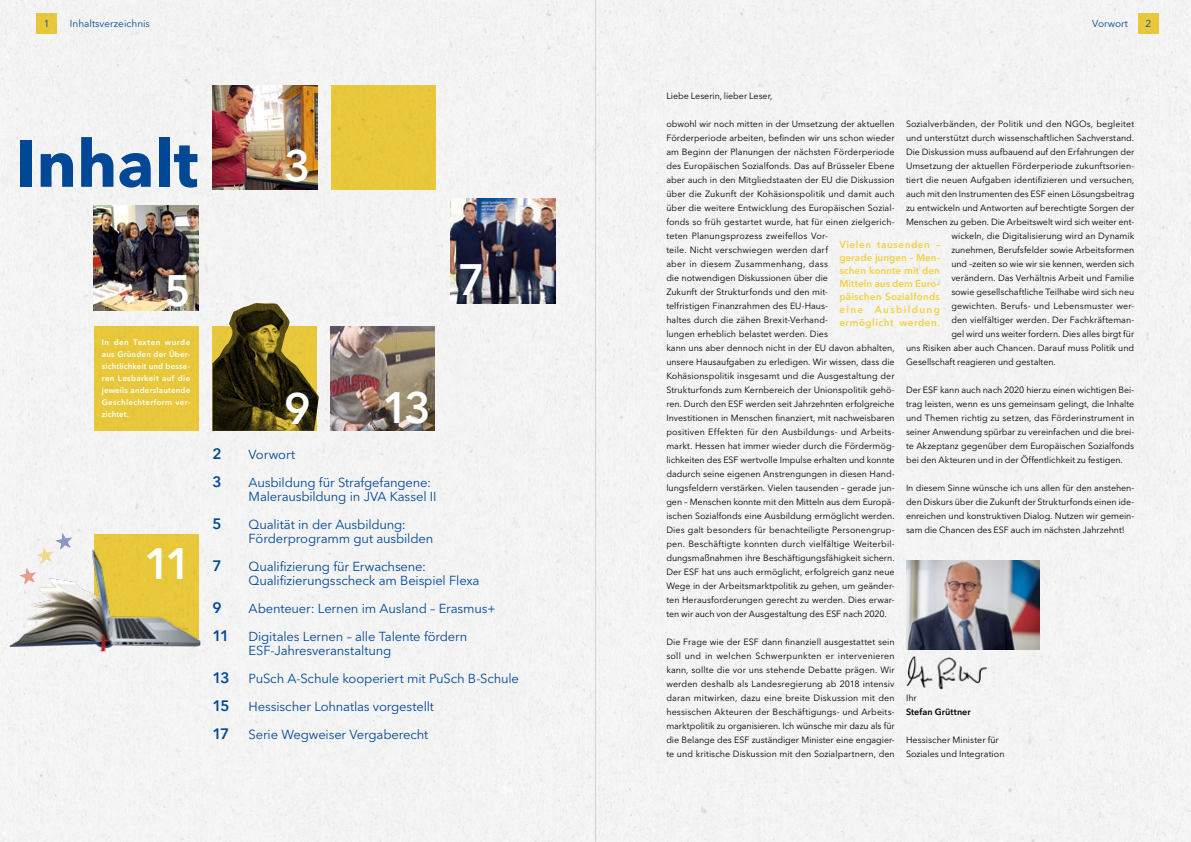
<style>
.page{position:relative;width:1191px;height:842px;background:#f4f4f4}
.page>*{position:absolute;margin:0;border:0;box-sizing:border-box;transform-origin:0 0}
.t1{font:700 65.8px "Avenir Next LT Pro";color:#004896}
.t2{font:600 43.6px "Avenir Next LT Pro";color:#fff}
.t3{font:600 15px "Avenir Next LT Pro";letter-spacing:-.09em;color:#004896}
.t4{font:13px/14px "Avenir Next LT Pro";letter-spacing:-.015em;color:#004896}
.t5{font:600 10px/13px "Avenir Next LT Pro";letter-spacing:.05em;color:#f3d13e;text-align:justify}
.t6{font:10px "Avenir Next LT Pro";color:#004896}
.t7{font:9px/14px "Avenir Next LT Pro";color:#000;text-align:justify}
.t8{font:600 9px "Avenir Next LT Pro";letter-spacing:.01em;color:#000}
.t9{font:600 8px/12px "Avenir Next LT Pro";letter-spacing:.025em;color:#fff;text-align:justify}
</style>
<div class="page">
<div style="left:37px;top:14px;width:20px;height:20px;background:#e7c73b"></div>
<div style="left:1138px;top:14px;width:20px;height:20px;background:#e8c83b"></div>
<img style="left:330px;top:326px;width:105px;height:105px">
<img style="left:450px;top:199px;width:105px;height:104px">
<img style="left:213px;top:85px;width:104px;height:105px">
<img style="left:94px;top:206px;width:104px;height:104px">
<svg style="left:212px;top:303px;width:107px;height:128px;background:#695e2f"></svg>
<img style="left:906px;top:561px;width:133px;height:88px">
<div style="left:331px;top:85px;width:105px;height:105px;background:#e8c73b"></div>
<div style="left:94px;top:326px;width:104px;height:105px;background:#e8c73b"></div>
<img style="left:900px;top:650px;width:88px;height:40px">
<img style="left:3px;top:534px;width:202px;height:118px">
<svg style="left:20px;top:533px;width:52px;height:51px"></svg>
<img style="left:20px;top:568px;width:16px;height:16px">
<p class="t6" style="left:44px;top:18px;width:7px">1</p>
<p class="t6" style="left:70px;top:18px;width:82px">Inhaltsverzeichnis</p>
<p class="t6" style="left:1092px;top:18px;width:37px">Vorwort</p>
<p class="t6" style="left:1145px;top:18px;width:7px">2</p>
<h1 class="t1" style="left:16px;top:123px;width:184px">Inhalt</h1>
<h2 class="t2" style="left:284px;top:139px;width:28px">3</h2>
<h2 class="t2" style="left:164px;top:264px;width:28px">5</h2>
<p class="t9" style="left:102px;top:336px;width:90px">In den Texten wurde aus Gründen der Über&shy;sichtlichkeit und besse&shy;ren Lesbarkeit auf die jeweils anderslautende Geschlechterform ver&shy;zichtet.</p>
<h2 class="t2" style="left:144px;top:538px;width:49px">11</h2>
<h2 class="t2" style="left:284px;top:382px;width:28px">9</h2>
<h2 class="t2" style="left:458px;top:253px;width:28px">7</h2>
<h2 class="t2" style="left:382px;top:382px;width:50px">13</h2>
<h3 class="t3" style="left:213px;top:444px;width:11px">2</h3>
<h3 class="t4" style="left:249px;top:447px;width:48px">Vorwort</h3>
<h3 class="t3" style="left:213px;top:472px;width:11px">3</h3>
<h3 class="t4" style="left:249px;top:475px;width:189px">Ausbildung für Strafgefangene:<br>Malerausbildung in JVA Kassel II</h3>
<h3 class="t3" style="left:213px;top:514px;width:11px">5</h3>
<h3 class="t4" style="left:249px;top:517px;width:186px">Qualität in der Ausbildung:<br>Förderprogramm gut ausbilden</h3>
<h3 class="t3" style="left:213px;top:556px;width:11px">7</h3>
<h3 class="t4" style="left:249px;top:559px;width:232px">Qualifizierung für Erwachsene:<br>Qualifizierungsscheck am Beispiel Flexa</h3>
<h3 class="t3" style="left:213px;top:598px;width:11px">9</h3>
<h3 class="t4" style="left:249px;top:601px;width:249px">Abenteuer: Lernen im Ausland – Erasmus+</h3>
<h3 class="t3" style="left:213px;top:626px;width:18px">11</h3>
<h3 class="t4" style="left:249px;top:629px;width:220px">Digitales Lernen – alle Talente fördern<br>ESF-Jahresveranstaltung</h3>
<h3 class="t3" style="left:213px;top:668px;width:19px">13</h3>
<h3 class="t4" style="left:249px;top:671px;width:272px">PuSch A-Schule kooperiert mit PuSch B-Schule</h3>
<h3 class="t3" style="left:213px;top:696px;width:19px">15</h3>
<h3 class="t4" style="left:249px;top:699px;width:187px">Hessischer Lohnatlas vorgestellt</h3>
<h3 class="t3" style="left:213px;top:724px;width:18px">17</h3>
<h3 class="t4" style="left:249px;top:727px;width:181px">Serie Wegweiser Vergaberecht</h3>
<p class="t7" style="left:666px;top:89px;width:108px">Liebe Leserin, lieber Leser,</p>
<p class="t7" style="left:666px;top:117px;width:230px;text-align:left">obwohl wir noch mitten in der Umsetzung der aktuellen Förderperiode arbeiten, befinden wir uns schon wieder am Beginn der Planungen der nächsten Förderperiode des Europäischen Sozialfonds. Das auf Brüsseler Ebene aber auch in den Mitgliedstaaten der EU die Diskussion über die Zukunft der Kohäsionspolitik und damit auch über die weitere Entwicklung des Europäischen Sozial&shy;fonds so früh gestartet wurde, hat für einen zielgerich&shy;teten Planungsprozess zweifellos Vor-<br>teile. Nicht verschwiegen werden darf<br>aber in diesem Zusammenhang, dass<br>die notwendigen Diskussionen über die<br>Zukunft der Strukturfonds und den mit-<br>telfristigen Finanzrahmen des EU-Haus-<br>haltes durch die zähen Brexit-Verhand-<br>lungen erheblich belastet werden. Dies<br>kann uns aber dennoch nicht in der EU davon abhalten, unsere Hausaufgaben zu erledigen. Wir wissen, dass die Kohäsionspolitik insgesamt und die Ausgestaltung der Strukturfonds zum Kernbereich der Unionspolitik gehö&shy;ren. Durch den ESF werden seit Jahrzehnten erfolgreiche Investitionen in Menschen finanziert, mit nachweisbaren positiven Effekten für den Ausbildungs- und Arbeits&shy;markt. Hessen hat immer wieder durch die Fördermög&shy;lichkeiten des ESF wertvolle Impulse erhalten und konnte dadurch seine eigenen Anstrengungen in diesen Hand&shy;lungsfeldern verstärken. Vielen tausenden – gerade jun&shy;gen – Menschen konnte mit den Mitteln aus dem Europä&shy;ischen Sozialfonds eine Ausbildung ermöglicht werden.<br>Dies galt besonders für benachteiligte Personengrup&shy;pen. Beschäftigte konnten durch vielfältige Weiterbil&shy;dungsmaßnahmen ihre Beschäftigungsfähigkeit sichern.<br>Der ESF hat uns auch ermöglicht, erfolgreich ganz neue Wege in der Arbeitsmarktpolitik zu gehen, um geänder&shy;ten Herausforderungen gerecht zu werden. Dies erwar&shy;ten wir auch von der Ausgestaltung des ESF nach 2020.</p>
<p class="t7" style="left:666px;top:635px;width:230px">Die Frage wie der ESF dann finanziell ausgestattet sein soll und in welchen Schwerpunkten er intervenieren kann, sollte die vor uns stehende Debatte prägen. Wir werden deshalb als Landesregierung ab 2018 intensiv daran mitwirken, dazu eine breite Diskussion mit den hessischen Akteuren der Beschäftigungs- und Arbeits&shy;marktpolitik zu organisieren. Ich wünsche mir dazu als für die Belange des ESF zuständiger Minister eine engagier&shy;te und kritische Diskussion mit den Sozialpartnern, den</p>
<p class="t7" style="left:906px;top:117px;width:230px">Sozialverbänden, der Politik und den NGOs, begleitet</p>
<p class="t7" style="left:906px;top:131px;width:230px">und unterstützt durch wissenschaftlichen Sachverstand.</p>
<p class="t7" style="left:906px;top:145px;width:230px">Die Diskussion muss aufbauend auf den Erfahrungen der</p>
<p class="t7" style="left:906px;top:159px;width:230px">Umsetzung der aktuellen Förderperiode zukunftsorien-</p>
<p class="t7" style="left:906px;top:173px;width:230px">tiert die neuen Aufgaben identifizieren und versuchen,</p>
<p class="t7" style="left:906px;top:187px;width:230px">auch mit den Instrumenten des ESF einen Lösungsbeitrag</p>
<p class="t7" style="left:906px;top:201px;width:230px">zu entwickeln und Antworten auf berechtigte Sorgen der</p>
<p class="t7" style="left:906px;top:215px;width:230px">Menschen zu geben. Die Arbeitswelt wird sich weiter ent-</p>
<p class="t7" style="left:951px;top:229px;width:184px">wickeln, die Digitalisierung wird an Dynamik</p>
<p class="t7" style="left:951px;top:243px;width:184px">zunehmen, Berufsfelder sowie Arbeitsformen</p>
<p class="t7" style="left:951px;top:257px;width:184px">und –zeiten so wie wir sie kennen, werden sich</p>
<p class="t7" style="left:951px;top:271px;width:184px">verändern. Das Verhältnis Arbeit und Familie</p>
<p class="t7" style="left:951px;top:285px;width:184px">sowie gesellschaftliche Teilhabe wird sich neu</p>
<p class="t7" style="left:951px;top:299px;width:184px">gewichten. Berufs- und Lebensmuster wer-</p>
<p class="t7" style="left:951px;top:313px;width:184px">den vielfältiger werden. Der Fachkräfteman-</p>
<p class="t7" style="left:951px;top:327px;width:184px">gel wird uns weiter fordern. Dies alles birgt für</p>
<p class="t7" style="left:906px;top:341px;width:230px">uns Risiken aber auch Chancen. Darauf muss Politik und</p>
<p class="t7" style="left:906px;top:355px;width:151px">Gesellschaft reagieren und gestalten.</p>
<p class="t7" style="left:906px;top:383px;width:230px">Der ESF kann auch nach 2020 hierzu einen wichtigen Bei&shy;trag leisten, wenn es uns gemeinsam gelingt, die Inhalte und Themen richtig zu setzen, das Förderinstrument in seiner Anwendung spürbar zu vereinfachen und die brei&shy;te Akzeptanz gegenüber dem Europäischen Sozialfonds bei den Akteuren und in der Öffentlichkeit zu festigen.</p>
<p class="t7" style="left:906px;top:481px;width:230px">In diesem Sinne wünsche ich uns allen für den anstehen&shy;den Diskurs über die Zukunft der Strukturfonds einen ide&shy;enreichen und konstruktiven Dialog. Nutzen wir gemein&shy;sam die Chancen des ESF auch im nächsten Jahrzehnt!</p>
<p class="t5" style="left:839px;top:238px;width:102px">Vielen tausenden – gerade jungen – Men&shy;schen konnte mit den Mitteln aus dem Euro&shy;päischen Sozialfonds eine Ausbildung ermöglicht werden.</p>
<p class="t7" style="left:906px;top:691px;width:12px">Ihr</p>
<p class="t8" style="left:906px;top:706px;width:66px">Stefan Grüttner</p>
<p class="t7" style="left:906px;top:733px;width:100px">Hessischer Minister für<br>Soziales und Integration</p>
</div>
